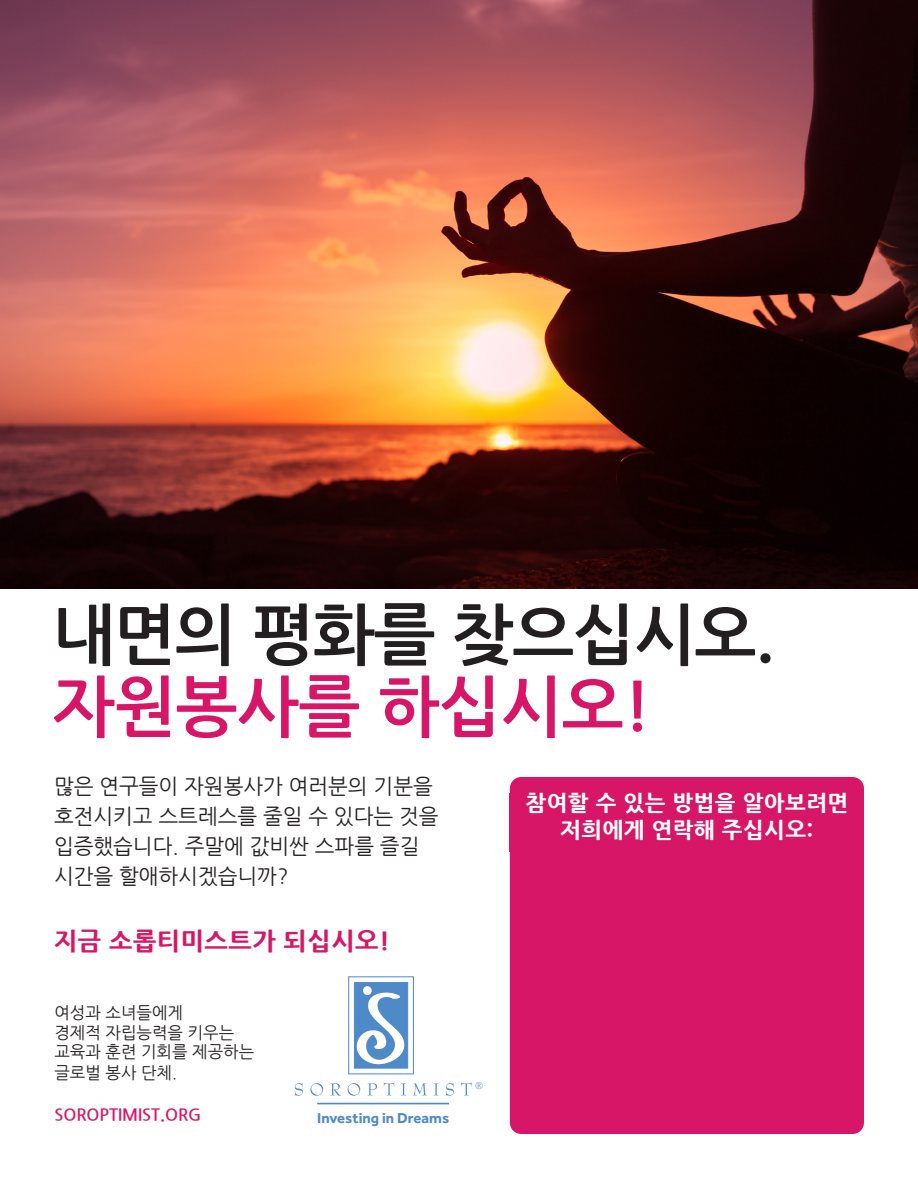
<style>
.page{position:relative;width:918px;height:1188px;background:#fff}
.page>*{position:absolute;margin:0;border:0;box-sizing:border-box;transform-origin:0 0}
.t1{font:700 66px/72px "Nanum Gothic";letter-spacing:-.02em;color:#231f20}
.t2{font:800 24.9px "Nanum Gothic";letter-spacing:.02em;color:#d71667}
.t3{font:800 22.05px/26.5px "Nanum Gothic";letter-spacing:.02em;color:#fff;text-align:center}
.t4{font:21px/30px "Nanum Gothic";color:#231f20}
.t5{font:16.5px "Nanum Gothic";color:#231f20}
.t6{font:700 16.5px "Nanum Gothic";color:#d71667}
.t7{font:700 14.85px "Effra";color:#4f8ac8}
.t8{font:9.9px "Palatino";color:#4f8ac8}
.s1{color:#d71667}
</style>
<div class="page">
<div style="left:510px;top:777px;width:354px;height:357px;background:#d71667;border-radius:11px"></div>
<img style="left:0;top:0;width:918px;height:589px">
<hr style="left:317px;top:1103px;width:132px;height:1px;background:#4f8ac8">
<svg style="left:295px;top:1083px;width:8px;height:13px"></svg>
<svg style="left:310px;top:1083px;width:13px;height:13px"></svg>
<svg style="left:330px;top:1083px;width:11px;height:13px"></svg>
<svg style="left:348px;top:1083px;width:12px;height:13px"></svg>
<svg style="left:367px;top:1083px;width:10px;height:12px"></svg>
<svg style="left:384px;top:1082px;width:10px;height:13px"></svg>
<svg style="left:401px;top:1083px;width:5px;height:12px"></svg>
<svg style="left:413px;top:1083px;width:13px;height:12px"></svg>
<svg style="left:434px;top:1083px;width:4px;height:12px"></svg>
<svg style="left:446px;top:1083px;width:8px;height:13px"></svg>
<svg style="left:461px;top:1082px;width:11px;height:13px"></svg>
<div style="left:354px;top:982px;width:54px;height:87px;background:#4f8ac8"></div>
<svg style="left:355px;top:986px;width:54px;height:83px"></svg>
<div style="left:349px;top:977px;width:65px;height:97px;border:1px solid #4f8ac8"></div>
<p class="t1" style="left:53px;top:600px;width:724px">내면의 평화를 찾으십시오. <span class="s1">자원봉사를 하십시오!</span></p>
<p class="t4" style="left:54px;top:771px;width:386px">많은 연구들이 자원봉사가 여러분의 기분을 호전시키고 스트레스를 줄일 수 있다는 것을 입증했습니다. 주말에 값비싼 스파를 즐길 시간을 할애하시겠습니까?</p>
<p class="t3" style="left:526px;top:790px;width:324px">참여할 수 있는 방법을 알아보려면 저희에게 연락해 주십시오:</p>
<p class="t2" style="left:54px;top:928px;width:337px">지금 소롭티미스트가 되십시오!</p>
<p class="t5" style="left:54px;top:1005px;width:130px">여성과 소녀들에게</p>
<p class="t5" style="left:54px;top:1025px;width:181px">경제적 자립능력을 키우는</p>
<p class="t5" style="left:54px;top:1044px;width:201px">교육과 훈련 기회를 제공하는</p>
<p class="t5" style="left:54px;top:1065px;width:124px">글로벌 봉사 단체.</p>
<p class="t6" style="left:54px;top:1107px;width:149px">SOROPTIMIST.ORG</p>
<p class="t7" style="left:317px;top:1109px;width:134px">Investing in Dreams</p>
<p class="t8" style="left:476px;top:1077px;width:9px">®</p>
</div>
